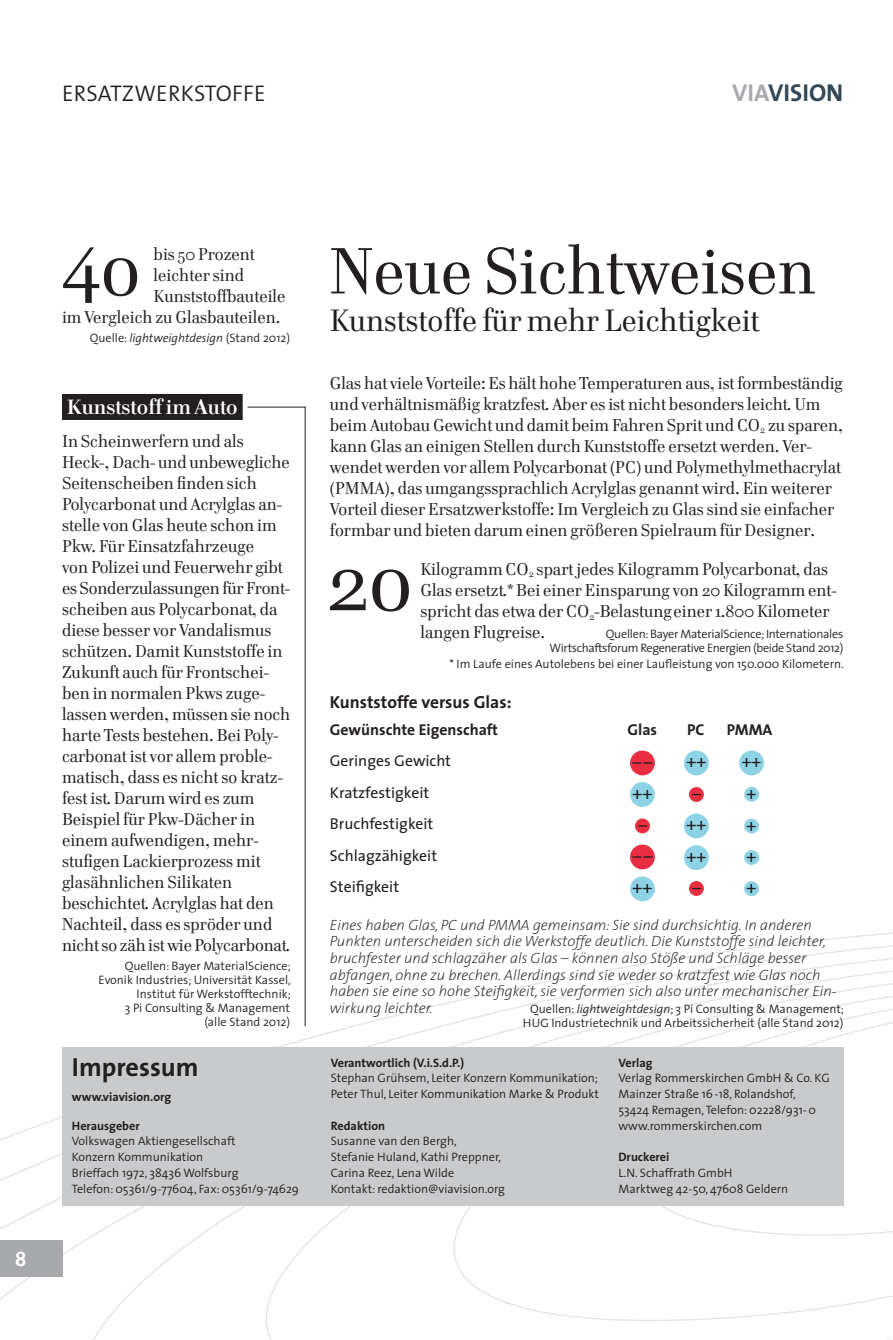
<style>
.page{position:relative;width:893px;height:1340px;background:#fff}
.page>*{position:absolute;margin:0;border:0;box-sizing:border-box;transform-origin:0 0}
.t1{font:87.15px "Cellini";color:#231f20}
.t2{font:79.1px "Cellini";color:#231f20}
.t3{font:66.5px "Cellini";color:#231f20}
.t4{font:31.5px "Cellini";color:#231f20}
.t5{font:700 26.25px "The Sans";color:#231f20}
.t6{font:700 24.5px "The Sans";color:#324856}
.t7{font:300 22.75px "The Sans";letter-spacing:.01em;color:#231f20}
.t8{font:700 21px "Cellini";color:#fff}
.t9{font:21px "Function Dsp Demi";color:#fff}
.t10{font:17.5px/21px "Cellini";color:#231f20}
.t11{font:700 17.5px "The Sans";color:#231f20}
.t12{font:17.5px/31.7px "The Sans";color:#231f20}
.t13{font:15.75px/31.5px "The Sans";color:#231f20}
.t14{font:700 15.75px "The Sans";color:#231f20}
.t15{font:italic 200 14.88px/16.6px "The Sans";color:#231f20}
.t16{font:300 12.25px/15.8px "The Sans";color:#231f20}
.t17{font:300 12.25px/14px "The Sans";letter-spacing:-.03em;color:#231f20;text-align:right}
.t18{font:700 12.25px "The Sans";color:#231f20}
.s1{color:#a8a9ad}
.s2{font-style:italic}
</style>
<div class="page">
<svg style="left:0;top:925px;width:893px;height:414px"></svg>
<div style="left:0;top:1240px;width:62px;height:36px;background:#a8a9ad"></div>
<hr style="left:198px;top:406px;width:108px;height:1px;background:#231f20">
<hr style="left:305px;top:406px;width:1px;height:620px;background:#231f20">
<div style="left:62px;top:394px;width:188px;height:26px;background:#231f20"></div>
<div style="left:62px;top:1047px;width:781px;height:158px;background:#c9cacc"></div>
<div style="left:630px;top:782px;width:25px;height:25px;background:#8ed3e5;border-radius:50%"></div>
<div style="left:630px;top:876px;width:25px;height:25px;background:#8ed3e5;border-radius:50%"></div>
<div style="left:684px;top:750px;width:25px;height:25px;background:#8ed3e5;border-radius:50%"></div>
<div style="left:739px;top:750px;width:25px;height:25px;background:#8ed3e5;border-radius:50%"></div>
<div style="left:684px;top:813px;width:25px;height:25px;background:#8ed3e5;border-radius:50%"></div>
<div style="left:684px;top:845px;width:25px;height:25px;background:#8ed3e5;border-radius:50%"></div>
<div style="left:744px;top:786px;width:15px;height:15px;background:#8ed3e5;border-radius:50%"></div>
<div style="left:744px;top:850px;width:15px;height:15px;background:#8ed3e5;border-radius:50%"></div>
<div style="left:744px;top:818px;width:15px;height:15px;background:#8ed3e5;border-radius:50%"></div>
<div style="left:744px;top:881px;width:15px;height:15px;background:#8ed3e5;border-radius:50%"></div>
<svg style="left:635px;top:818px;width:15px;height:15px"></svg>
<svg style="left:689px;top:787px;width:15px;height:15px"></svg>
<svg style="left:689px;top:881px;width:15px;height:15px"></svg>
<svg style="left:693px;top:887px;width:7px;height:2px"></svg>
<div style="left:630px;top:750px;width:25px;height:25px;background:#e92e41;border-radius:50%"></div>
<svg style="left:633px;top:762px;width:19px;height:1px"></svg>
<div style="left:630px;top:844px;width:25px;height:25px;background:#e92e41;border-radius:50%"></div>
<svg style="left:633px;top:856px;width:19px;height:1px"></svg>
<h3 class="t7" style="left:62px;top:85px;width:205px">ERSATZWERKSTOFFE</h3>
<h3 class="t6" style="left:732px;top:80px;width:113px"><span class="s1">VIA</span>VISION</h3>
<p class="t9" style="left:15px;top:1246px;width:13px">8</p>
<h2 class="t2" style="left:62px;top:226px;width:80px">4o</h2>
<p class="t10" style="left:154px;top:244px;width:103px">bis 50 Prozent</p>
<p class="t10" style="left:154px;top:265px;width:92px">leichter sind</p>
<p class="t10" style="left:154px;top:286px;width:133px">Kunststoffbauteile</p>
<p class="t10" style="left:62px;top:307px;width:220px">im Vergleich zu Glasbauteilen.</p>
<p class="t16" style="left:90px;top:331px;width:202px">Quelle: <span class="s2">lightweightdesign</span> (Stand 2012)</p>
<p class="t8" style="left:67px;top:396px;width:172px">Kunststoff im Auto</p>
<p class="t10" style="left:62px;top:431px;width:230px">In Scheinwerfern und als<br>Heck-, Dach- und unbewegliche<br>Seitenscheiben finden sich<br>Poly carbonat und Acrylglas an&shy;stelle von Glas heute schon im<br>Pkw. Für Einsatzfahrzeuge<br>von Polizei und Feuerwehr gibt es Sonderzulassungen für Front&shy;scheiben aus Poly carbonat, da diese besser vor Vandalismus schützen. Damit Kunststoffe in<br>Zukunft auch für Frontschei&shy;ben in normalen Pkws zuge&shy;lassen werden, müssen sie noch harte Tests beste hen. Bei Poly&shy;carbonat ist vor allem proble&shy;matisch, dass es nicht so kratz&shy;fest ist. Darum wird es zum<br>Beispiel für Pkw-Dächer in einem aufwendigen, mehr&shy;stufigen Lackierprozess mit glasähnlichen Silikaten beschichtet. Acrylglas hat den<br>Nachteil, dass es spröder und nicht so zäh ist wie Polycarbonat.</p>
<p class="t16" style="left:99px;top:960px;width:194px;line-height:14px;text-align:right">Quellen: Bayer MaterialScience;<br>Evonik Industries; Universität Kassel,<br>Institut für Werkstofftechnik;<br>3 Pi Consulting &amp; Management<br>(alle Stand 2012)</p>
<h3 class="t3" style="left:330px;top:238px;width:487px">Neue Sichtweisen</h3>
<h3 class="t4" style="left:330px;top:305px;width:431px">Kunststoffe für mehr Leichtigkeit</h3>
<p class="t10" style="left:330px;top:373px;width:515px">Glas hat viele Vorteile: Es hält hohe Temperaturen aus, ist formbeständig und verhältnismäßig kratzfest. Aber es ist nicht besonders leicht. Um beim Autobau Gewicht und damit beim Fahren Sprit und CO<sub>2</sub> zu sparen, kann Glas an einigen Stellen durch Kunststoffe ersetzt werden. Ver&shy;wendet werden vor allem Polycarbonat (PC) und Polymethylmethacrylat (PMMA), das umgangssprachlich Acrylglas genannt wird. Ein weiterer Vorteil dieser Ersatzwerkstoffe: Im Vergleich zu Glas sind sie einfacher formbar und bieten darum einen größeren Spielraum für Designer.</p>
<h1 class="t1" style="left:325px;top:537px;width:89px">2o</h1>
<p class="t10" style="left:420px;top:559px;width:418px">Kilogramm CO<sub>2</sub> spart jedes Kilogramm Polycarbonat, das Glas ersetzt.* Bei einer Einsparung von 20 Kilogramm ent&shy;spricht das etwa der CO<sub>2</sub>-Belastungeiner 1.800 Kilometer langen Flugreise.</p>
<p class="t17" style="left:550px;top:628px;width:295px">Quellen: Bayer MaterialScience; Internationales<br>Wirtschaftsforum Regenerative Energien (beide Stand 2012)</p>
<p class="t16" style="left:449px;top:657px;width:396px">* Im Laufe eines Autolebens bei einer Laufleistung von 150.000 Kilometern.</p>
<p class="t11" style="left:330px;top:693px;width:183px">Kunststoffe versus Glas:</p>
<p class="t14" style="left:330px;top:721px;width:170px">Gewünschte Eigenschaft</p>
<p class="t14" style="left:628px;top:721px;width:31px">Glas</p>
<p class="t14" style="left:687px;top:721px;width:19px">PC</p>
<p class="t14" style="left:727px;top:721px;width:47px">PMMA</p>
<p class="t13" style="left:330px;top:747px;width:123px">Geringes Gewicht<br>Kratzfestigkeit<br>Bruchfestigkeit<br>Schlagzähigkeit<br>Steifigkeit</p>
<p class="t12" style="left:686px;top:747px;width:21px">++</p>
<p class="t12" style="left:742px;top:747px;width:21px">++</p>
<p class="t12" style="left:747px;top:778px;width:11px">+</p>
<p class="t12" style="left:632px;top:779px;width:21px">++</p>
<p class="t12" style="left:686px;top:810px;width:21px">++ ++</p>
<p class="t12" style="left:747px;top:810px;width:11px">+</p>
<p class="t12" style="left:747px;top:842px;width:11px">+</p>
<p class="t12" style="left:747px;top:873px;width:11px">+</p>
<p class="t12" style="left:632px;top:873px;width:21px">++</p>
<p class="t15" style="left:330px;top:918px;width:508px">Eines haben Glas, PC und PMMA gemeinsam: Sie sind durchsichtig. In anderen Punkten unterscheiden sich die Werkstoffe deutlich. Die Kunststoffe sind leichter, bruchfester und schlagzäher als Glas – können also Stöße und Schläge besser abfangen, ohne zu brechen. Allerdings sind sie weder so kratzfest wie Glas noch haben sie eine so hohe Steifigkeit, sie verformen sich also unter mechanischer Ein&shy;wirkung leichter.</p>
<p class="t16" style="left:523px;top:1003px;width:322px;line-height:14px;text-align:center">Quellen: <span class="s2">lightweightdesign</span>; 3 Pi Consulting &amp; Management;<br>HUG Industrietechnik und Arbeitssicherheit (alle Stand 2012)</p>
<p class="t18" style="left:331px;top:1056px;width:135px">Verantwortlich (V.i.S.d.P.)</p>
<p class="t16" style="left:331px;top:1071px;width:270px">Stephan Grühsem, Leiter Konzern Kommunikation;<br>Peter Thul, Leiter Kommunikation Marke &amp; Produkt</p>
<p class="t18" style="left:331px;top:1119px;width:56px">Redaktion</p>
<p class="t16" style="left:331px;top:1134px;width:176px">Susanne van den Bergh,<br>Stefanie Huland, Kathi Preppner,<br>Carina Reez, Lena Wilde<br>Kontakt: redaktion@viavision.org</p>
<h3 class="t5" style="left:72px;top:1053px;width:128px">Impressum</h3>
<p class="t18" style="left:618px;top:1056px;width:36px">Verlag</p>
<p class="t16" style="left:618px;top:1071px;width:213px">Verlag Rommerskirchen GmbH &amp; Co. KG Mainzer Straße 16 -18, Rolandshof,<br>53424 Remagen, Telefon: 02228/931- 0 www.rommerskirchen.com</p>
<p class="t18" style="left:618px;top:1150px;width:52px">Druckerei</p>
<p class="t16" style="left:618px;top:1166px;width:171px">L.N. Schaffrath GmbH<br>Marktweg 42-50, 47608 Geldern</p>
<p class="t18" style="left:72px;top:1090px;width:101px">www.viavision.org</p>
<p class="t18" style="left:72px;top:1119px;width:69px">Herausgeber</p>
<p class="t16" style="left:72px;top:1134px;width:229px">Volkswagen Aktiengesellschaft<br>Konzern Kommunikation<br>Brieffach 1972, 38436 Wolfsburg<br>Telefon: 05361/9-77604, Fax: 05361/9-74629</p>
</div>
